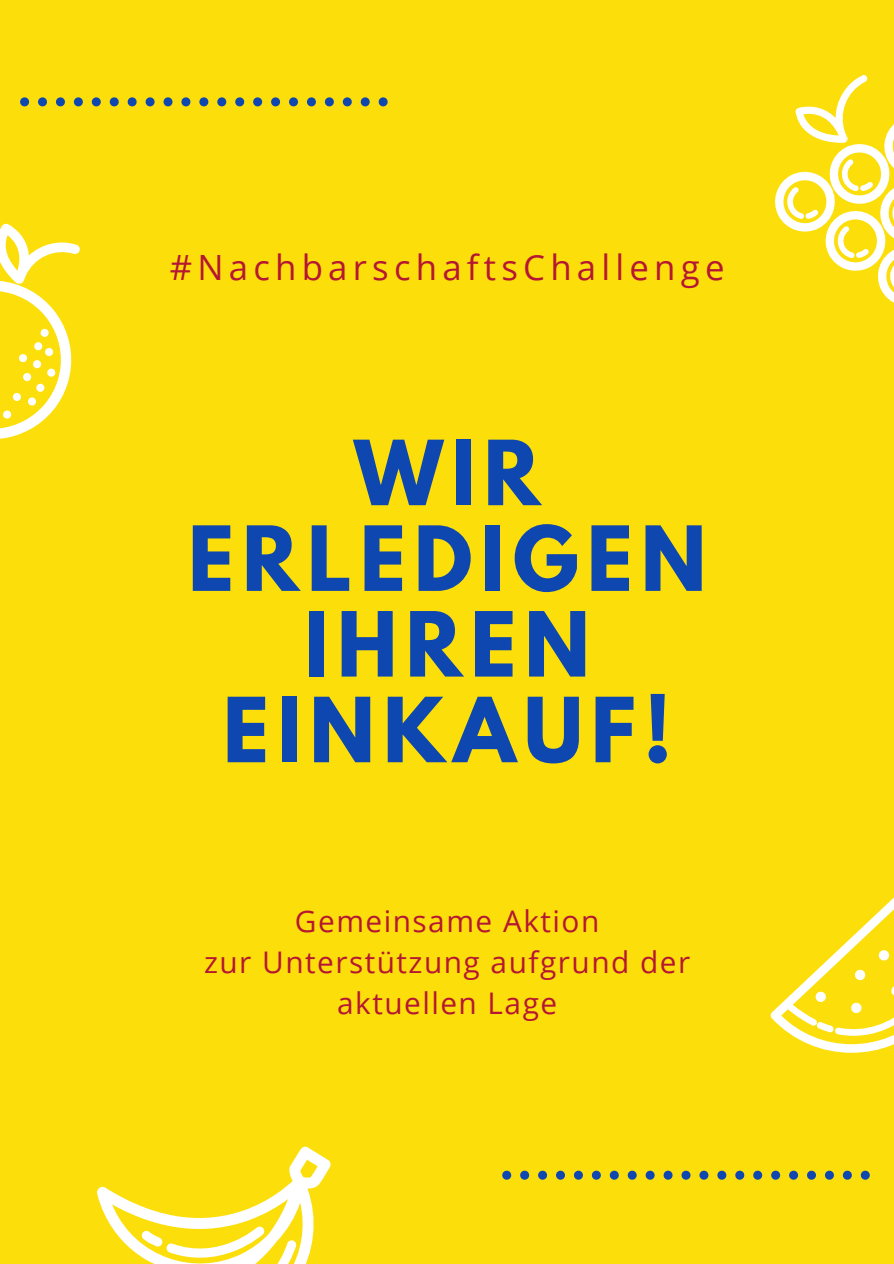
<style>
.page{position:relative;width:894px;height:1264px;background:#fff}
.page>*{position:absolute;margin:0;border:0;box-sizing:border-box;transform-origin:0 0}
.t1{font:700 79.35px/85.7px "League Spartan";letter-spacing:.1em;color:#0e47af;text-align:center}
.t2{font:34.8px "Open Sans";letter-spacing:.15em;color:#b51732}
.t3{font:29.85px/41px "Open Sans";letter-spacing:.05em;color:#b51732;text-align:center}
</style>
<div class="page">
<div style="left:0;top:0;width:893px;height:1263px;background:#fcde0b"></div>
<svg style="left:0;top:223px;width:80px;height:216px"></svg>
<svg style="left:775px;top:75px;width:118px;height:227px"></svg>
<svg style="left:97px;top:1146px;width:234px;height:117px"></svg>
<svg style="left:140px;top:1189px;width:161px;height:74px"></svg>
<svg style="left:20px;top:97px;width:9px;height:9px"></svg>
<svg style="left:38px;top:97px;width:9px;height:9px"></svg>
<svg style="left:56px;top:97px;width:9px;height:9px"></svg>
<svg style="left:74px;top:97px;width:9px;height:9px"></svg>
<svg style="left:92px;top:97px;width:9px;height:9px"></svg>
<svg style="left:110px;top:97px;width:9px;height:9px"></svg>
<svg style="left:128px;top:97px;width:9px;height:9px"></svg>
<svg style="left:145px;top:97px;width:9px;height:9px"></svg>
<svg style="left:163px;top:97px;width:9px;height:9px"></svg>
<svg style="left:181px;top:97px;width:9px;height:9px"></svg>
<svg style="left:199px;top:97px;width:9px;height:9px"></svg>
<svg style="left:217px;top:97px;width:9px;height:9px"></svg>
<svg style="left:235px;top:97px;width:9px;height:9px"></svg>
<svg style="left:253px;top:97px;width:9px;height:9px"></svg>
<svg style="left:271px;top:97px;width:9px;height:9px"></svg>
<svg style="left:289px;top:97px;width:9px;height:9px"></svg>
<svg style="left:307px;top:97px;width:9px;height:9px"></svg>
<svg style="left:325px;top:97px;width:9px;height:9px"></svg>
<svg style="left:343px;top:97px;width:8px;height:9px"></svg>
<svg style="left:360px;top:97px;width:9px;height:9px"></svg>
<svg style="left:378px;top:97px;width:9px;height:9px"></svg>
<svg style="left:502px;top:1170px;width:9px;height:9px"></svg>
<svg style="left:520px;top:1170px;width:9px;height:9px"></svg>
<svg style="left:538px;top:1170px;width:9px;height:9px"></svg>
<svg style="left:556px;top:1170px;width:9px;height:9px"></svg>
<svg style="left:574px;top:1170px;width:8px;height:9px"></svg>
<svg style="left:591px;top:1170px;width:9px;height:9px"></svg>
<svg style="left:609px;top:1170px;width:9px;height:9px"></svg>
<svg style="left:627px;top:1170px;width:9px;height:9px"></svg>
<svg style="left:645px;top:1170px;width:9px;height:9px"></svg>
<svg style="left:663px;top:1170px;width:9px;height:9px"></svg>
<svg style="left:681px;top:1170px;width:9px;height:9px"></svg>
<svg style="left:699px;top:1170px;width:9px;height:9px"></svg>
<svg style="left:717px;top:1170px;width:9px;height:9px"></svg>
<svg style="left:735px;top:1170px;width:9px;height:9px"></svg>
<svg style="left:753px;top:1170px;width:9px;height:9px"></svg>
<svg style="left:771px;top:1170px;width:8px;height:9px"></svg>
<svg style="left:789px;top:1170px;width:8px;height:9px"></svg>
<svg style="left:807px;top:1170px;width:8px;height:9px"></svg>
<svg style="left:825px;top:1170px;width:8px;height:9px"></svg>
<svg style="left:842px;top:1170px;width:9px;height:9px"></svg>
<svg style="left:860px;top:1170px;width:9px;height:9px"></svg>
<svg style="left:770px;top:898px;width:123px;height:154px"></svg>
<p class="t2" style="left:170px;top:242px;width:556px">#NachbarschaftsChallenge</p>
<h1 class="t1" style="left:188px;top:440px;width:519px">WIR<br>ERLEDIGEN<br>IHREN<br>EINKAUF!</h1>
<p class="t3" style="left:204px;top:899px;width:487px">Gemeinsame Aktion<br>zur Unterstützung aufgrund der aktuellen Lage</p>
</div>
